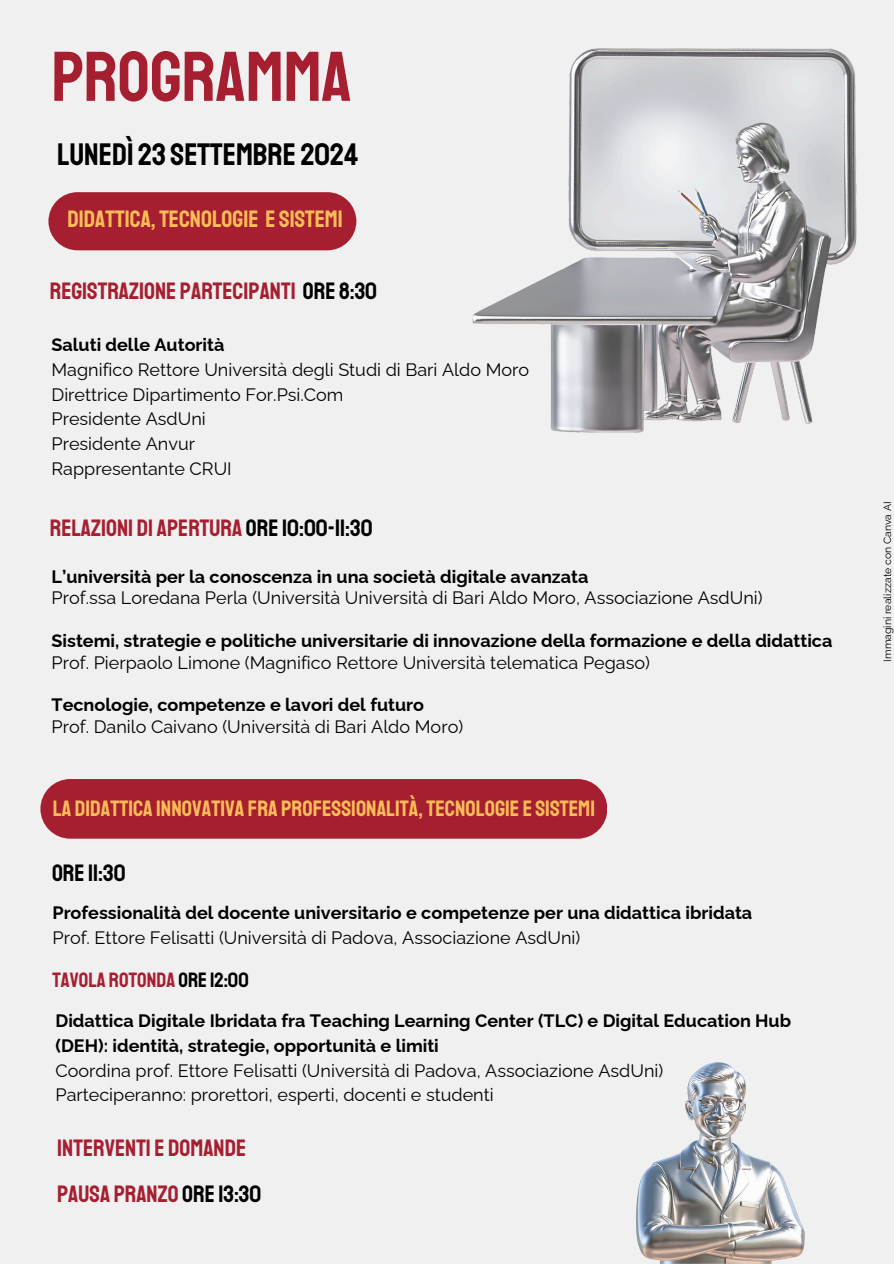
<style>
.page{position:relative;width:894px;height:1264px;background:#fff}
.page>*{position:absolute;margin:0;border:0;box-sizing:border-box;transform-origin:0 0}
.t1{font:70.5px "Staatliches";color:#a61f30}
.t2{font:31.5px "Staatliches";color:#000}
.t3{font:24px "Staatliches";color:#a61f30}
.t4{font:24px "Staatliches";color:#ffbd59}
.t5{font:24px "Staatliches";color:#000}
.t6{font:22.5px "Staatliches";color:#ffbd59}
.t7{font:21px "Staatliches";color:#a61f30}
.t8{font:700 18px/24.8px "Raleway";color:#000}
.t9{font:18px/24.8px "Raleway";color:#000}
.t10{font:10.5px "Raleway";color:#000}
.s1{color:#000}
.s2{font-weight:700}
.s3{font-weight:400}
</style>
<div class="page">
<div style="left:0;top:0;width:893px;height:1263px;background:#f0f0f0"></div>
<div style="left:48px;top:192px;width:308px;height:58px;background:#a61f30;border-radius:29px"></div>
<img style="left:472px;top:48px;width:383px;height:384px">
<img style="left:636px;top:1062px;width:167px;height:201px">
<div style="left:40px;top:779px;width:567px;height:59px;background:#a61f30;border-radius:30px"></div>
<p class="t1" style="left:51px;top:34px;width:301px">PROGRAMMA</p>
<h2 class="t2" style="left:57px;top:135px;width:302px">LUNEDÌ 23 SETTEMBRE 2024</h2>
<h6 class="t4" style="left:68px;top:205px;width:277px">DIDATTICA, TECNOLOGIE E SISTEMI</h6>
<h6 class="t3" style="left:50px;top:276px;width:329px">REGISTRAZIONE PARTECIPANTI <span class="s1">ORE 8:30</span></h6>
<h3 class="t9" style="left:51px;top:332px;width:479px"><span class="s2">Saluti delle Autorità<br></span>Magnifico Rettore Università degli Studi di Bari Aldo Moro<br>Direttrice Dipartimento For.Psi.Com<br>Presidente AsdUni<br>Presidente Anvur<br>Rappresentante CRUI</h3>
<h4 class="t3" style="left:50px;top:513px;width:324px">RELAZIONI DI APERTURA <span class="s1">ORE 10:00-11:30</span></h4>
<h6 class="t9" style="left:51px;top:566px;width:712px;line-height:21.3px"><span class="s2">L’università per la conoscenza in una società digitale avanzata<br></span>Prof.ssa Loredana Perla (Università Università di Bari Aldo Moro, Associazione AsdUni)</h6>
<p class="t8" style="left:51px;top:630px;width:782px;line-height:21.3px">Sistemi, strategie e politiche universitarie di innovazione della formazione e della didattica<br><span class="s3">Prof. Pierpaolo Limone (Magnifico Rettore Università telematica Pegaso)</span></p>
<h4 class="t9" style="left:51px;top:694px;width:413px;line-height:21.3px"><span class="s2">Tecnologie, competenze e lavori del futuro<br></span>Prof. Danilo Caivano (Università di Bari Aldo Moro)</h4>
<h5 class="t6" style="left:53px;top:794px;width:543px">LA DIDATTICA INNOVATIVA FRA PROFESSIONALITÀ, TECNOLOGIE E SISTEMI</h5>
<h6 class="t5" style="left:52px;top:858px;width:75px">ORE 11:30</h6>
<h3 class="t8" style="left:52px;top:900px;width:701px">Professionalità del docente universitario e competenze per una didattica ibridata<br><span class="s3">Prof. Ettore Felisatti (Università di Padova, Associazione AsdUni)</span></h3>
<h6 class="t7" style="left:52px;top:967px;width:198px">TAVOLA ROTONDA <span class="s1">ORE 12:00</span></h6>
<h1 class="t8" style="left:55px;top:1008px;width:737px">Didattica Digitale Ibridata fra Teaching Learning Center (TLC) e Digital Education Hub (DEH): identità, strategie, opportunità e limiti<br><span class="s3">Coordina prof. Ettore Felisatti (Università di Padova, Associazione AsdUni)<br>Parteciperanno: prorettori, esperti, docenti e studenti</span></h1>
<h4 class="t3" style="left:57px;top:1132px;width:190px">INTERVENTI E DOMANDE</h4>
<h6 class="t3" style="left:57px;top:1178px;width:206px">PAUSA PRANZO <span class="s1">ORE 13:30</span></h6>
<p class="t10" style="left:881px;top:661px;width:162px;rotate:-90deg">Immagini realizzate con Canva AI</p>
</div>
